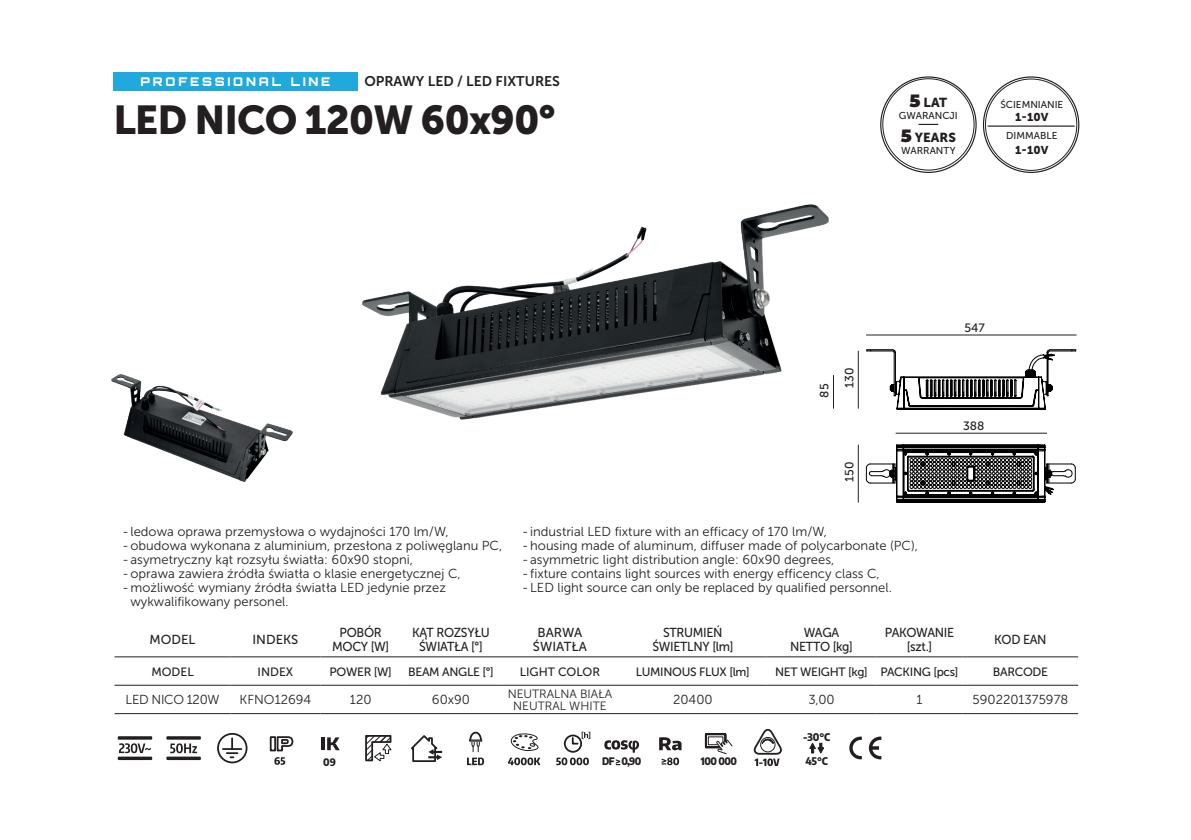
<style>
.page{position:relative;width:1191px;height:840px;background:#fff}
.page>*{position:absolute;margin:0;border:0;box-sizing:border-box;transform-origin:0 0}
.t1{font:40px "Museo Sans 900";letter-spacing:-.025em;color:#231f20}
.t2{font:14px "Museo Sans 700";color:#231f20}
.t3{font:13px/14px "Museo Sans 300";color:#231f20}
.t4{font:13px/14px "Museo Sans 500";letter-spacing:-.025em;color:#231f20;text-align:center;scale:.95 1}
.t5{font:13px/14px "Museo Sans 500";color:#231f20;text-align:center}
.t6{font:13px "Museo Sans 500";letter-spacing:-.025em;color:#231f20}
.t7{font:13px "Museo Sans 300";letter-spacing:-.025em;color:#231f20}
.t8{font:13px "Museo Sans 900";color:#231f20}
.t9{font:12px "Museo Sans 500";letter-spacing:-.025em;color:#231f20}
.t10{font:12px/12px "Museo Sans 300";color:#231f20;text-align:center}
.t11{font:900 12px "Orbitron";letter-spacing:.24em;color:#fff}
.t12{font:12px "Museo Sans 500";color:#231f20}
.t13{font:11.4px "Museo Sans 900";color:#231f20}
.t14{font:800 semi-condensed 10.4px "Encode Sans";color:#231f20}
.t15{font:800 semi-condensed 10.2px "Encode Sans";letter-spacing:-.05em;color:#231f20}
.t16{font:10px "Museo Sans 500";color:#231f20}
.s1{font-family:"Montserrat";font-weight:900;font-size:17.8px}
</style>
<div class="page">
<div style="left:113px;top:72px;width:244px;height:18px;background:#1fa9dc"></div>
<svg style="left:230px;top:657px;width:636px;height:29px"></svg>
<hr style="left:115px;top:656px;width:115px;height:1px;background:#231f20">
<hr style="left:766px;top:656px;width:110px;height:1px;background:#231f20">
<hr style="left:115px;top:684px;width:115px;height:1px;background:#231f20">
<hr style="left:115px;top:712px;width:115px;height:1px;background:#231f20">
<hr style="left:230px;top:712px;width:90px;height:1px;background:#231f20">
<hr style="left:766px;top:684px;width:110px;height:1px;background:#231f20">
<hr style="left:619px;top:712px;width:147px;height:1px;background:#231f20">
<hr style="left:766px;top:712px;width:110px;height:1px;background:#231f20">
<hr style="left:320px;top:712px;width:81px;height:1px;background:#231f20">
<hr style="left:401px;top:712px;width:100px;height:1px;background:#231f20">
<hr style="left:501px;top:712px;width:118px;height:1px;background:#231f20">
<hr style="left:230px;top:656px;width:90px;height:1px;background:#231f20">
<hr style="left:320px;top:656px;width:81px;height:1px;background:#231f20">
<hr style="left:401px;top:656px;width:100px;height:1px;background:#231f20">
<hr style="left:501px;top:656px;width:118px;height:1px;background:#231f20">
<hr style="left:619px;top:656px;width:147px;height:1px;background:#231f20">
<hr style="left:230px;top:684px;width:90px;height:1px;background:#231f20">
<hr style="left:320px;top:684px;width:81px;height:1px;background:#231f20">
<hr style="left:401px;top:684px;width:100px;height:1px;background:#231f20">
<hr style="left:501px;top:684px;width:118px;height:1px;background:#231f20">
<hr style="left:619px;top:684px;width:147px;height:1px;background:#231f20">
<svg style="left:115px;top:727px;width:40px;height:41px"></svg>
<svg style="left:119px;top:742px;width:32px;height:10px"></svg>
<div style="left:118px;top:735px;width:34px;height:4px;border:2px solid #231f20"></div>
<div style="left:118px;top:756px;width:34px;height:3px;border:2px solid #231f20"></div>
<div style="left:166px;top:735px;width:35px;height:4px;border:2px solid #231f20"></div>
<div style="left:166px;top:756px;width:35px;height:3px;border:2px solid #231f20"></div>
<svg style="left:170px;top:743px;width:27px;height:9px"></svg>
<svg style="left:217px;top:732px;width:31px;height:31px"></svg>
<svg style="left:269px;top:736px;width:25px;height:28px"></svg>
<svg style="left:321px;top:737px;width:19px;height:12px"></svg>
<svg style="left:365px;top:735px;width:27px;height:27px"></svg>
<svg style="left:411px;top:735px;width:31px;height:27px"></svg>
<svg style="left:467px;top:757px;width:17px;height:7px"></svg>
<svg style="left:469px;top:731px;width:14px;height:20px"></svg>
<svg style="left:508px;top:757px;width:32px;height:7px"></svg>
<svg style="left:510px;top:733px;width:29px;height:18px"></svg>
<svg style="left:556px;top:731px;width:34px;height:33px"></svg>
<svg style="left:604px;top:740px;width:35px;height:12px"></svg>
<svg style="left:616px;top:759px;width:4px;height:5px"></svg>
<svg style="left:661px;top:757px;width:18px;height:7px"></svg>
<svg style="left:659px;top:737px;width:22px;height:12px"></svg>
<svg style="left:704px;top:733px;width:29px;height:21px"></svg>
<svg style="left:753px;top:728px;width:29px;height:37px"></svg>
<svg style="left:809px;top:742px;width:15px;height:11px"></svg>
<svg style="left:849px;top:736px;width:13px;height:23px"></svg>
<svg style="left:918px;top:124px;width:20px;height:1px"></svg>
<hr style="left:987px;top:125px;width:87px;height:2px;background:#231f20">
<img style="left:362px;top:204px;width:472px;height:216px">
<img style="left:111px;top:374px;width:182px;height:108px">
<svg style="left:866px;top:334px;width:213px;height:426px"></svg>
<svg style="left:865px;top:349px;width:211px;height:153px"></svg>
<hr style="left:866px;top:334px;width:210px;height:1px;background:#231f20">
<hr style="left:895px;top:432px;width:152px;height:1px;background:#231f20">
<hr style="left:858px;top:444px;width:1px;height:58px;background:#231f20">
<hr style="left:858px;top:350px;width:1px;height:58px;background:#231f20">
<hr style="left:833px;top:375px;width:1px;height:33px;background:#231f20">
<p class="t11" style="left:140px;top:74px;width:191px">PROFESSIONAL LINE</p>
<p class="t2" style="left:364px;top:73px;width:197px">OPRAWY LED / LED FIXTURES</p>
<h1 class="t1" style="left:113px;top:97px;width:443px">LED NICO 120W 60x90°</h1>
<p class="t8" style="left:909px;top:95px;width:39px"><span class="s1">5</span> LAT</p>
<p class="t16" style="left:899px;top:110px;width:60px">GWARANCJI</p>
<p class="t8" style="left:901px;top:130px;width:56px"><span class="s1">5</span> YEARS</p>
<p class="t16" style="left:901px;top:145px;width:56px">WARRANTY</p>
<p class="t16" style="left:1000px;top:99px;width:64px">ŚCIEMNIANIE</p>
<p class="t13" style="left:1015px;top:111px;width:34px">1-10V</p>
<p class="t16" style="left:1006px;top:130px;width:53px">DIMMABLE</p>
<p class="t13" style="left:1015px;top:143px;width:34px">1-10V</p>
<p class="t9" style="left:818px;top:397px;width:16px;rotate:-90deg">85</p>
<p class="t9" style="left:842px;top:387px;width:22px;rotate:-90deg">130</p>
<p class="t3" style="left:123px;top:524px;width:327px">- ledowa oprawa przemysłowa o wydajności 170 lm/W,</p>
<p class="t3" style="left:123px;top:538px;width:381px">-obudowa wykonana z aluminium, przesłona z poliwęglanu PC,</p>
<p class="t3" style="left:123px;top:552px;width:292px">-asymetryczny kąt rozsyłu światła: 60x90 stopni,</p>
<p class="t3" style="left:123px;top:566px;width:339px">-oprawa zawiera źródła światła o klasie energetycznej C,</p>
<p class="t3" style="left:123px;top:580px;width:325px">-możliwość wymiany źródła światła LED jedynie przez</p>
<p class="t3" style="left:131px;top:594px;width:160px">wykwalifikowany personel.</p>
<p class="t9" style="left:842px;top:481px;width:22px;rotate:-90deg">150</p>
<p class="t3" style="left:522px;top:524px;width:397px">- industrial LED fixture with an efficacy of 170 lm/W,<br>-housing made of aluminum, diffuser made of polycarbonate (PC), -asymmetric light distribution angle: 60x90 degrees,</p>
<p class="t3" style="left:522px;top:566px;width:371px">- fixture contains light sources with energy efficency class C, -LED light source can only be replaced by qualified personnel.</p>
<p class="t9" style="left:964px;top:321px;width:22px">547</p>
<p class="t9" style="left:963px;top:419px;width:23px">388</p>
<p class="t6" style="left:150px;top:632px;width:47px">MODEL</p>
<p class="t6" style="left:252px;top:632px;width:47px">INDEKS</p>
<p class="t4" style="left:332px;top:625px;width:62px">POBÓR<br>MOCY [W]</p>
<p class="t4" style="left:412px;top:625px;width:83px">KĄT ROZSYŁU<br>ŚWIATŁA [°]</p>
<p class="t5" style="left:533px;top:625px;width:55px">BARWA<br>ŚWIATŁA</p>
<p class="t4" style="left:652px;top:625px;width:87px">STRUMIEŃ<br>ŚWIETLNY [lm]</p>
<p class="t4" style="left:790px;top:625px;width:68px">WAGA<br>NETTO [kg]</p>
<p class="t4" style="left:885px;top:625px;width:74px">PAKOWANIE [szt.]</p>
<p class="t4" style="left:994px;top:632px;width:57px">KOD EAN</p>
<p class="t9" style="left:151px;top:664px;width:44px">MODEL</p>
<p class="t9" style="left:258px;top:664px;width:37px">INDEX</p>
<p class="t9" style="left:329px;top:664px;width:64px">POWER [W]</p>
<p class="t9" style="left:408px;top:664px;width:87px">BEAM ANGLE [°]</p>
<p class="t12" style="left:520px;top:664px;width:82px">LIGHT COLOR</p>
<p class="t9" style="left:636px;top:664px;width:116px">LUMINOUS FLUX [lm]</p>
<p class="t9" style="left:775px;top:664px;width:185px">NET WEIGHT [kg] PACKING [pcs]</p>
<p class="t9" style="left:992px;top:664px;width:57px">BARCODE</p>
<p class="t7" style="left:126px;top:692px;width:95px">LED NICO 120W</p>
<p class="t3" style="left:240px;top:692px;width:73px">KFNO12694</p>
<p class="t3" style="left:350px;top:692px;width:23px">120</p>
<p class="t3" style="left:432px;top:692px;width:40px">60x90</p>
<p class="t10" style="left:507px;top:687px;width:106px">NEUTRALNA BIAŁA<br>NEUTRAL WHITE</p>
<p class="t3" style="left:673px;top:692px;width:41px">20400</p>
<p class="t3" style="left:808px;top:692px;width:28px">3,00</p>
<p class="t3" style="left:916px;top:692px;width:8px">1</p>
<p class="t3" style="left:972px;top:692px;width:97px">5902201375978</p>
<p class="t15" style="left:323px;top:753px;width:14px">09</p>
<p class="t15" style="left:602px;top:753px;width:41px">DF 0,90</p>
<p class="t15" style="left:701px;top:753px;width:38px">100 000</p>
<p class="t14" style="left:803px;top:728px;width:29px">-30°C</p>
<p class="t14" style="left:805px;top:752px;width:24px">45°C</p>
</div>
